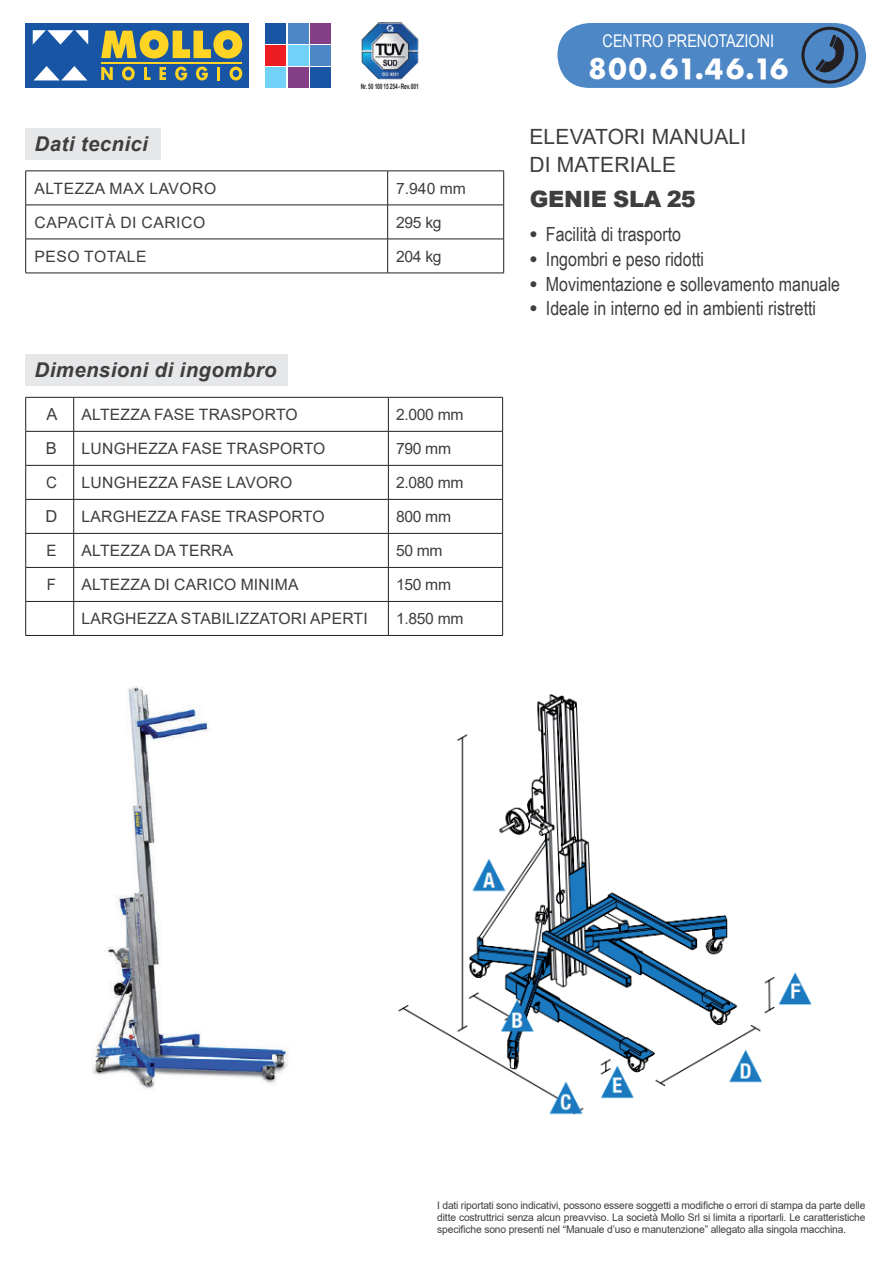
<style>
.page{position:relative;width:893px;height:1263px;background:#fff}
.page>*{position:absolute;margin:0;border:0;box-sizing:border-box;transform-origin:0 0}
.t1{font:27.3px "Futura ICG Bold";color:#fff}
.t2{font:900 22.5px "Arial";letter-spacing:-.015em;color:#3e3e3f}
.t3{font:21px/28.7px "Arial";letter-spacing:.01em;color:#3e3e3f}
.t4{font:italic 700 20.4px "Arial";letter-spacing:.02em;color:#3e3e3f}
.t5{font:19.5px "Arial Narrow";color:#3e3e3f}
.t6{font:17.55px "Arial Narrow";color:#fff}
.t7{font:16.5px "Arial";color:#3e3e3f}
.t8{font:15.6px "Arial";letter-spacing:.015em;color:#3e3e3f}
.t9{font:15.6px "Arial";letter-spacing:.035em;color:#3e3e3f}
.t10{font:15.6px "Arial";letter-spacing:.015em;color:#3e3e3f;scale:.96 1}
.t11{font:10.5px/12px "Arial";letter-spacing:-.015em;color:#3e3e3f;text-align:justify}
.t12{font:700 7.5px "Arial Narrow";letter-spacing:-.02em;color:#231f20;scale:.79 1}
</style>
<div class="page">
<div style="left:557px;top:22px;width:310px;height:67px;background:#4d87c6;border-radius:33px"></div>
<div style="left:556px;top:22px;width:311px;height:67px;border:1px solid #fff;border-radius:33px"></div>
<svg style="left:815px;top:34px;width:34px;height:44px"></svg>
<div style="left:801px;top:27px;width:57px;height:57px;border:3px solid #231f20;border-radius:50%"></div>
<div style="left:266px;top:23px;width:20px;height:20px;background:#1855a4"></div>
<div style="left:310px;top:67px;width:21px;height:21px;background:#1855a4"></div>
<div style="left:288px;top:23px;width:21px;height:20px;background:#4d87c6"></div>
<div style="left:310px;top:45px;width:21px;height:21px;background:#4d87c6"></div>
<div style="left:310px;top:23px;width:21px;height:20px;background:#843f87"></div>
<div style="left:288px;top:67px;width:21px;height:21px;background:#843f87"></div>
<div style="left:288px;top:45px;width:21px;height:21px;background:#72d1f6"></div>
<div style="left:266px;top:67px;width:20px;height:21px;background:#72d1f6"></div>
<div style="left:266px;top:45px;width:20px;height:21px;background:#ee1d23"></div>
<div style="left:26px;top:23px;width:223px;height:65px;background:#1855a4"></div>
<svg style="left:101px;top:30px;width:141px;height:29px"></svg>
<svg style="left:101px;top:67px;width:12px;height:13px"></svg>
<svg style="left:122px;top:67px;width:13px;height:13px"></svg>
<svg style="left:144px;top:67px;width:7px;height:13px"></svg>
<svg style="left:159px;top:67px;width:7px;height:13px"></svg>
<svg style="left:175px;top:67px;width:12px;height:13px"></svg>
<svg style="left:196px;top:67px;width:12px;height:13px"></svg>
<svg style="left:217px;top:67px;width:3px;height:13px"></svg>
<svg style="left:230px;top:67px;width:12px;height:13px"></svg>
<hr style="left:101px;top:62px;width:141px;height:1px;background:#ffd424">
<svg style="left:34px;top:66px;width:53px;height:14px"></svg>
<svg style="left:33px;top:30px;width:55px;height:15px"></svg>
<img style="left:361px;top:22px;width:57px;height:57px">
<hr style="left:26px;top:171px;width:362px;height:1px;background:#231f20">
<hr style="left:25px;top:171px;width:1px;height:34px;background:#231f20">
<hr style="left:388px;top:171px;width:116px;height:1px;background:#231f20">
<hr style="left:387px;top:171px;width:1px;height:34px;background:#231f20">
<hr style="left:503px;top:171px;width:1px;height:34px;background:#231f20">
<hr style="left:26px;top:205px;width:362px;height:1px;background:#231f20">
<hr style="left:25px;top:205px;width:1px;height:34px;background:#231f20">
<hr style="left:388px;top:205px;width:116px;height:1px;background:#231f20">
<hr style="left:387px;top:205px;width:1px;height:34px;background:#231f20">
<hr style="left:503px;top:205px;width:1px;height:34px;background:#231f20">
<hr style="left:26px;top:239px;width:362px;height:1px;background:#231f20">
<hr style="left:25px;top:239px;width:1px;height:34px;background:#231f20">
<hr style="left:388px;top:239px;width:116px;height:1px;background:#231f20">
<hr style="left:387px;top:239px;width:1px;height:34px;background:#231f20">
<hr style="left:503px;top:239px;width:1px;height:34px;background:#231f20">
<hr style="left:26px;top:273px;width:362px;height:1px;background:#231f20">
<hr style="left:388px;top:273px;width:116px;height:1px;background:#231f20">
<div style="left:26px;top:128px;width:135px;height:32px;background:#e6e7e9"></div>
<div style="left:26px;top:355px;width:262px;height:31px;background:#e6e7e9"></div>
<hr style="left:26px;top:397px;width:48px;height:1px;background:#231f20">
<hr style="left:25px;top:397px;width:1px;height:34px;background:#231f20">
<hr style="left:74px;top:397px;width:314px;height:1px;background:#231f20">
<hr style="left:73px;top:397px;width:1px;height:34px;background:#231f20">
<hr style="left:388px;top:397px;width:115px;height:1px;background:#231f20">
<hr style="left:388px;top:397px;width:1px;height:34px;background:#231f20">
<hr style="left:502px;top:397px;width:1px;height:34px;background:#231f20">
<hr style="left:26px;top:431px;width:48px;height:1px;background:#231f20">
<hr style="left:25px;top:431px;width:1px;height:34px;background:#231f20">
<hr style="left:74px;top:431px;width:314px;height:1px;background:#231f20">
<hr style="left:73px;top:431px;width:1px;height:34px;background:#231f20">
<hr style="left:388px;top:431px;width:115px;height:1px;background:#231f20">
<hr style="left:388px;top:431px;width:1px;height:34px;background:#231f20">
<hr style="left:26px;top:465px;width:48px;height:1px;background:#231f20">
<hr style="left:25px;top:466px;width:1px;height:33px;background:#231f20">
<hr style="left:74px;top:465px;width:314px;height:1px;background:#231f20">
<hr style="left:73px;top:466px;width:1px;height:33px;background:#231f20">
<hr style="left:388px;top:465px;width:114px;height:1px;background:#231f20">
<hr style="left:388px;top:466px;width:1px;height:33px;background:#231f20">
<hr style="left:26px;top:499px;width:48px;height:1px;background:#231f20">
<hr style="left:25px;top:500px;width:1px;height:33px;background:#231f20">
<hr style="left:74px;top:499px;width:314px;height:1px;background:#231f20">
<hr style="left:73px;top:500px;width:1px;height:33px;background:#231f20">
<hr style="left:388px;top:499px;width:115px;height:1px;background:#231f20">
<hr style="left:388px;top:500px;width:1px;height:33px;background:#231f20">
<hr style="left:502px;top:500px;width:1px;height:33px;background:#231f20">
<hr style="left:26px;top:533px;width:48px;height:1px;background:#231f20">
<hr style="left:25px;top:534px;width:1px;height:33px;background:#231f20">
<hr style="left:74px;top:533px;width:314px;height:1px;background:#231f20">
<hr style="left:73px;top:534px;width:1px;height:33px;background:#231f20">
<hr style="left:388px;top:533px;width:115px;height:1px;background:#231f20">
<hr style="left:388px;top:534px;width:1px;height:33px;background:#231f20">
<hr style="left:26px;top:567px;width:48px;height:1px;background:#231f20">
<hr style="left:25px;top:568px;width:1px;height:33px;background:#231f20">
<hr style="left:74px;top:567px;width:314px;height:1px;background:#231f20">
<hr style="left:73px;top:568px;width:1px;height:33px;background:#231f20">
<hr style="left:388px;top:567px;width:114px;height:1px;background:#231f20">
<hr style="left:388px;top:568px;width:1px;height:33px;background:#231f20">
<hr style="left:26px;top:601px;width:48px;height:1px;background:#231f20">
<hr style="left:25px;top:602px;width:1px;height:33px;background:#231f20">
<hr style="left:74px;top:601px;width:314px;height:1px;background:#231f20">
<hr style="left:73px;top:602px;width:1px;height:33px;background:#231f20">
<hr style="left:388px;top:601px;width:114px;height:1px;background:#231f20">
<hr style="left:388px;top:602px;width:1px;height:33px;background:#231f20">
<hr style="left:26px;top:635px;width:48px;height:1px;background:#231f20">
<hr style="left:74px;top:635px;width:314px;height:1px;background:#231f20">
<hr style="left:388px;top:635px;width:115px;height:1px;background:#231f20">
<hr style="left:502px;top:431px;width:1px;height:34px;background:#231f20">
<hr style="left:502px;top:465px;width:1px;height:34px;background:#231f20">
<hr style="left:502px;top:534px;width:1px;height:33px;background:#231f20">
<hr style="left:502px;top:567px;width:1px;height:34px;background:#231f20">
<hr style="left:502px;top:601px;width:1px;height:34px;background:#231f20">
<img style="left:398px;top:694px;width:414px;height:421px">
<img style="left:92px;top:686px;width:197px;height:404px">
<h3 class="t6" style="left:603px;top:28px;width:173px">Centro prenotazioni</h3>
<h3 class="t4" style="left:35px;top:130px;width:115px">Dati tecnici</h3>
<p class="t12" style="left:361px;top:81px;width:75px">Nr. 50 100 15 254 - Rev. 001</p>
<h3 class="t9" style="left:34px;top:177px;width:183px">ALTEZZA MAX LAVORO</h3>
<h3 class="t8" style="left:396px;top:177px;width:71px">7.940 mm</h3>
<h3 class="t9" style="left:34px;top:211px;width:172px">CAPACITà DI CARICO</h3>
<h3 class="t8" style="left:396px;top:211px;width:47px">295 kg</h3>
<h3 class="t9" style="left:34px;top:245px;width:114px">PESO TOTALE</h3>
<h3 class="t8" style="left:396px;top:245px;width:47px">204 kg</h3>
<h3 class="t4" style="left:35px;top:356px;width:243px">Dimensioni di ingombro</h3>
<h3 class="t7" style="left:46px;top:403px;width:13px">A</h3>
<h3 class="t8" style="left:82px;top:404px;width:218px">ALTEZZA FASE TRASPORTO</h3>
<h3 class="t8" style="left:396px;top:404px;width:69px">2.000 mm</h3>
<h3 class="t7" style="left:46px;top:437px;width:13px">B</h3>
<h3 class="t8" style="left:82px;top:438px;width:245px">LUNGHEZZA FASE TRASPORTO</h3>
<h3 class="t8" style="left:396px;top:438px;width:57px">790 mm</h3>
<h3 class="t10" style="left:46px;top:472px;width:9px">c</h3>
<h3 class="t8" style="left:82px;top:472px;width:212px">LUNGHEZZA FASE LAVORO</h3>
<h3 class="t8" style="left:396px;top:472px;width:69px">2.080 mm</h3>
<h3 class="t7" style="left:46px;top:505px;width:11px">d</h3>
<h3 class="t8" style="left:82px;top:506px;width:244px">LARGHEZZA FASE TRASPORTO</h3>
<h3 class="t8" style="left:396px;top:506px;width:57px">800 mm</h3>
<h3 class="t10" style="left:46px;top:540px;width:10px">e</h3>
<h3 class="t8" style="left:82px;top:540px;width:153px">ALTEZZA DA TERRA</h3>
<h3 class="t8" style="left:396px;top:540px;width:48px">50 mm</h3>
<h3 class="t10" style="left:47px;top:574px;width:9px">f</h3>
<h3 class="t8" style="left:82px;top:574px;width:218px">ALTEZZA DI CARICO MINIMA</h3>
<h3 class="t8" style="left:396px;top:574px;width:57px">150 mm</h3>
<h3 class="t8" style="left:82px;top:608px;width:288px">LARGHEZZA STABILIZZATORI APERTI</h3>
<h3 class="t8" style="left:396px;top:608px;width:69px">1.850 mm</h3>
<h1 class="t1" style="left:587px;top:50px;width:204px">800.61.46.16</h1>
<h3 class="t3" style="left:529px;top:122px;width:218px">ELEVATORI MANUALI<br>DI MATERIALE</h3>
<h2 class="t2" style="left:530px;top:183px;width:168px">GENIE SLA 25</h2>
<h3 class="t5" style="left:529px;top:220px;width:153px"><sup>●</sup> Facilità di trasporto</h3>
<h3 class="t5" style="left:529px;top:245px;width:176px"><sup>●</sup> I ngombri e peso ridotti</h3>
<h3 class="t5" style="left:529px;top:269px;width:312px"><sup>●</sup> Movimentazione e sollevamento manuale</h3>
<h3 class="t5" style="left:529px;top:294px;width:288px"><sup>●</sup> Ideale in interno ed in ambienti ristretti</h3>
<p class="t11" style="left:437px;top:1200px;width:430px">I dati riportati sono indicativi, possono essere soggetti a modifiche o errori di stampa da parte delle ditte costruttrici senza alcun preavviso. La società Mollo Srl si limita a riportarli. Le caratteristiche specifiche sono presenti nel “Manuale d’uso e manutenzione” allegato alla singola macchina.</p>
</div>
